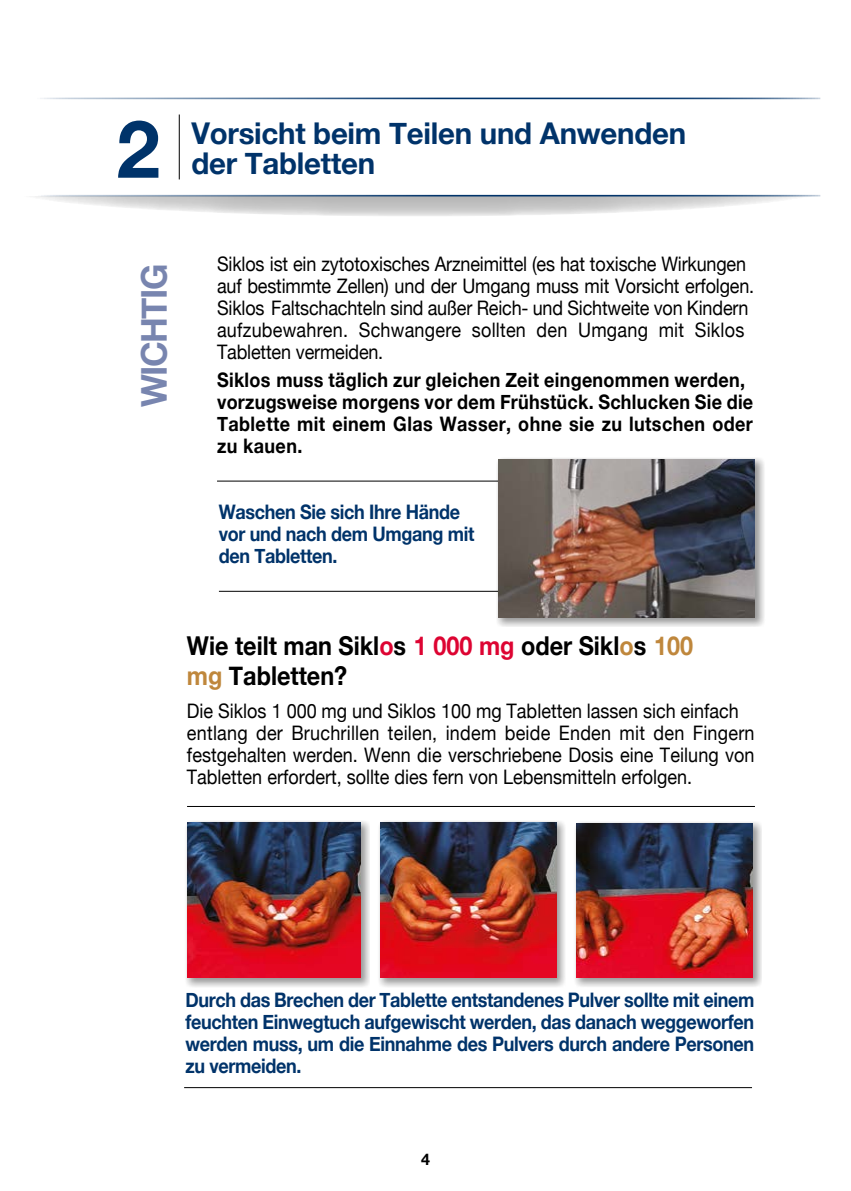
<style>
.page{position:relative;width:851px;height:1191px;background:#fff}
.page>*{position:absolute;margin:0;border:0;box-sizing:border-box;transform-origin:0 0}
.t1{font:700 80px "Helvetica Neue";color:#00336a}
.t2{font:700 35.4px "Helvetica Neue";letter-spacing:-.045em;color:#7885af}
.t3{font:700 30px "Helvetica Neue";letter-spacing:-.01em;color:#00336a}
.t4{font:700 26px/30px "Helvetica Neue";color:#000;scale:.9 1}
.t5{font:20px/22px "Helvetica Neue";color:#000;scale:.9 1}
.t6{font:700 20px/22px "Helvetica Neue";letter-spacing:-.02em;color:#00336a;scale:.9 1}
.t7{font:700 20px/22px "Helvetica Neue";letter-spacing:.015em;color:#000;scale:.9 1}
.t8{font:700 16px "Helvetica Neue";color:#000}
.s1{color:#dd0432}
.s2{color:#bf873c}
</style>
<div class="page">
<svg style="left:0;top:158px;width:833px;height:58px;background:#cacbcc"></svg>
<div style="left:0;top:99px;width:850px;height:97px;background:#fff"></div>
<hr style="left:31px;top:98px;width:789px;height:1px;background:#00336a">
<hr style="left:31px;top:195px;width:789px;height:1px;background:#00336a">
<hr style="left:179px;top:114px;width:1px;height:65px;background:#000">
<hr style="left:219px;top:591px;width:427px;height:1px;background:#000">
<hr style="left:217px;top:480px;width:459px;height:1px;background:#000">
<hr style="left:184px;top:1087px;width:567px;height:1px;background:#000">
<svg style="left:496px;top:458px;width:268px;height:169px;background:#c3c3c3"></svg>
<img style="left:498px;top:459px;width:256px;height:158px">
<hr style="left:187px;top:806px;width:567px;height:1px;background:#000">
<svg style="left:379px;top:821px;width:186px;height:166px;background:#cdbdbf"></svg>
<img style="left:380px;top:822px;width:176px;height:155px">
<svg style="left:186px;top:821px;width:184px;height:166px;background:#cbbcbe"></svg>
<img style="left:187px;top:822px;width:173px;height:155px">
<svg style="left:575px;top:822px;width:186px;height:165px;background:#c7b4b6"></svg>
<img style="left:576px;top:823px;width:175px;height:154px">
<h1 class="t1" style="left:116px;top:86px;width:45px">2</h1>
<h3 class="t3" style="left:191px;top:109px;width:496px">Vorsicht beim Teilen und Anwenden</h3>
<h3 class="t3" style="left:191px;top:139px;width:185px">der Tabletten</h3>
<h2 class="t2" style="left:126px;top:407px;width:145px;rotate:-90deg">WICHTIG</h2>
<p class="t5" style="left:217px;top:254px;width:598px">Siklos ist ein zytotoxisches Arzneimittel (es hat toxische Wirkungen auf bestimmte Zellen) und der Umgang muss mit Vorsicht erfolgen.<br>Siklos Faltschachteln sind außer Reich- und Sichtweite von Kindern aufzubewahren. Schwangere sollten den Umgang mit Siklos Tabletten vermeiden.</p>
<p class="t7" style="left:217px;top:369px;width:597px">Siklos muss täglich zur gleichen Zeit eingenommen werden, vorzugsweise morgens vor dem Frühstück. Schlucken Sie die Tablette mit einem Glas Wasser, ohne sie zu lutschen oder zu kauen.</p>
<p class="t6" style="left:219px;top:501px;width:285px">Waschen Sie sich Ihre Hände vor und nach dem Umgang mit den Tabletten.</p>
<h3 class="t4" style="left:187px;top:631px;width:564px">Wie teilt man Sikl<span class="s1">o</span>s <span class="s1">1 000 mg</span> oder Sikl<span class="s2">o</span>s <span class="s2">100 mg</span> Tabletten?</h3>
<p class="t5" style="left:187px;top:701px;width:632px">Die Siklos 1 000 mg und Siklos 100 mg Tabletten lassen sich einfach entlang der Bruchrillen teilen, indem beide Enden mit den Fingern festgehalten werden. Wenn die verschriebene Dosis eine Teilung von Tabletten erfordert, sollte dies fern von Lebensmitteln erfolgen.</p>
<p class="t6" style="left:185px;top:989px;width:633px;text-align:justify">Durch das Brechen der Tablette entstandenes Pulver sollte mit einem feuchten Einwegtuch aufgewischt werden, das danach weggeworfen werden muss, um die Einnahme des Pulvers durch andere Personen zu vermeiden.</p>
<p class="t8" style="left:421px;top:1147px;width:10px">4</p>
</div>
